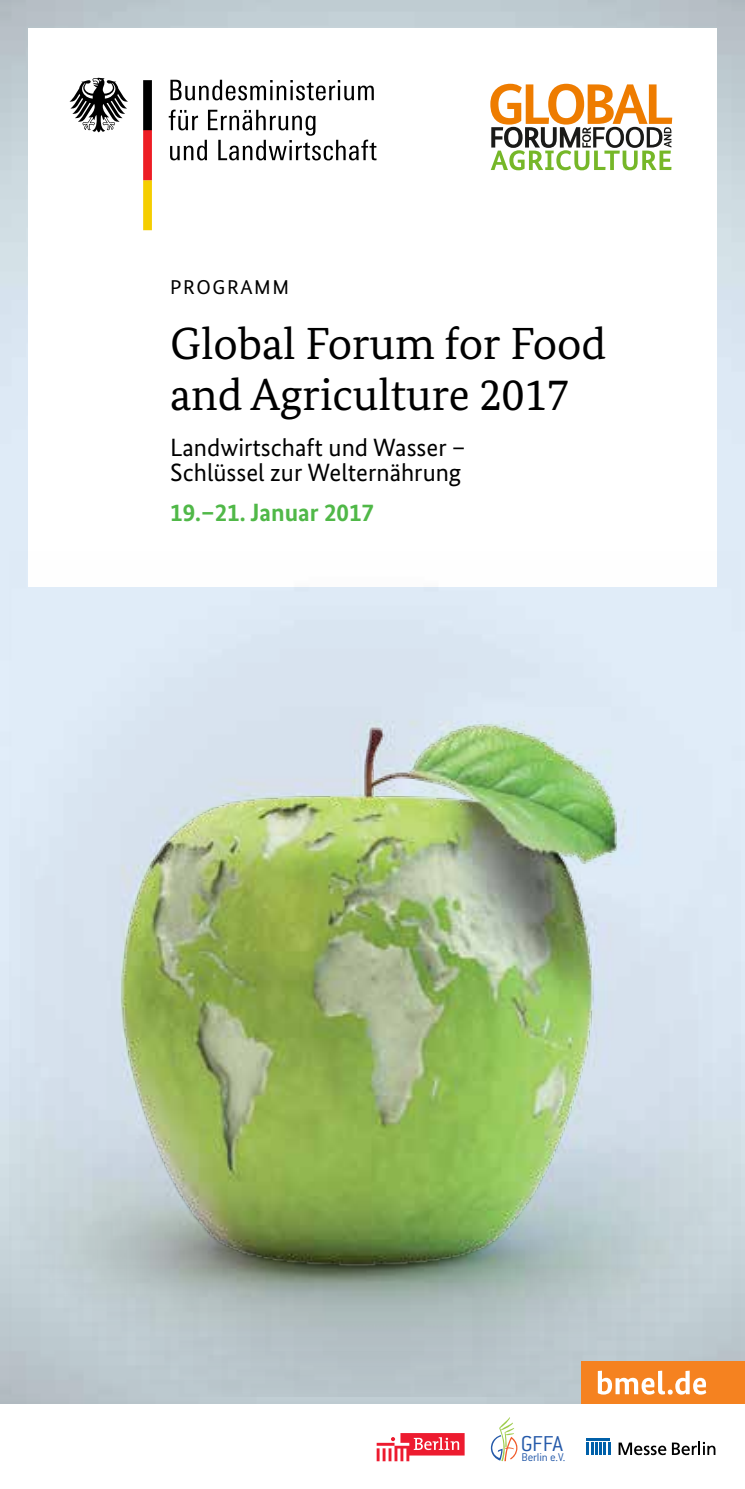
<style>
.page{position:relative;width:745px;height:1489px;background:#fff}
.page>*{position:absolute;margin:0;border:0;box-sizing:border-box;transform-origin:0 0}
.t1{font:45px/51px "Bundes Serif";color:#000}
.t2{font:25px/25px "Bundes Sans";color:#000}
.t3{font:700 25px "Bundes Sans";color:#50b848}
.t4{font:300 23.75px "Conduit ITC";color:#2459a9}
.t5{font:20px "Bundes Sans";letter-spacing:.08em;color:#000}
.t6{font:300 12.25px "Conduit ITC";color:#2459a9}
</style>
<div class="page">
<svg style="left:376px;top:1433px;width:88px;height:27px"></svg>
<svg style="left:490px;top:1417px;width:27px;height:43px"></svg>
<svg style="left:618px;top:1441px;width:97px;height:13px"></svg>
<hr style="left:586px;top:1438px;width:23px;height:2px;background:#0060a9">
<svg style="left:586px;top:1442px;width:23px;height:12px"></svg>
<svg style="left:490px;top:84px;width:181px;height:86px"></svg>
<svg style="left:69px;top:78px;width:59px;height:54px"></svg>
<svg style="left:143px;top:80px;width:9px;height:150px"></svg>
<svg style="left:170px;top:80px;width:203px;height:20px"></svg>
<svg style="left:169px;top:110px;width:207px;height:50px"></svg>
<img style="left:0;top:551px;width:744px;height:852px">
<div style="left:581px;top:1361px;width:163px;height:42px;background:#f58220"></div>
<svg style="left:597px;top:1370px;width:108px;height:24px"></svg>
<p class="t5" style="left:170px;top:275px;width:120px">PROGRAMM</p>
<h1 class="t1" style="left:170px;top:317px;width:437px">Global Forum for Food and Agriculture 2017</h1>
<p class="t2" style="left:170px;top:435px;width:297px">Landwirtschaft und Wasser –<br>Schlüssel zur Welternährung</p>
<p class="t3" style="left:170px;top:497px;width:205px">19.–21. Januar 2017</p>
<p class="t4" style="left:520px;top:1430px;width:44px">GFFA</p>
<p class="t6" style="left:521px;top:1450px;width:45px">Berlin e.V.</p>
</div>
